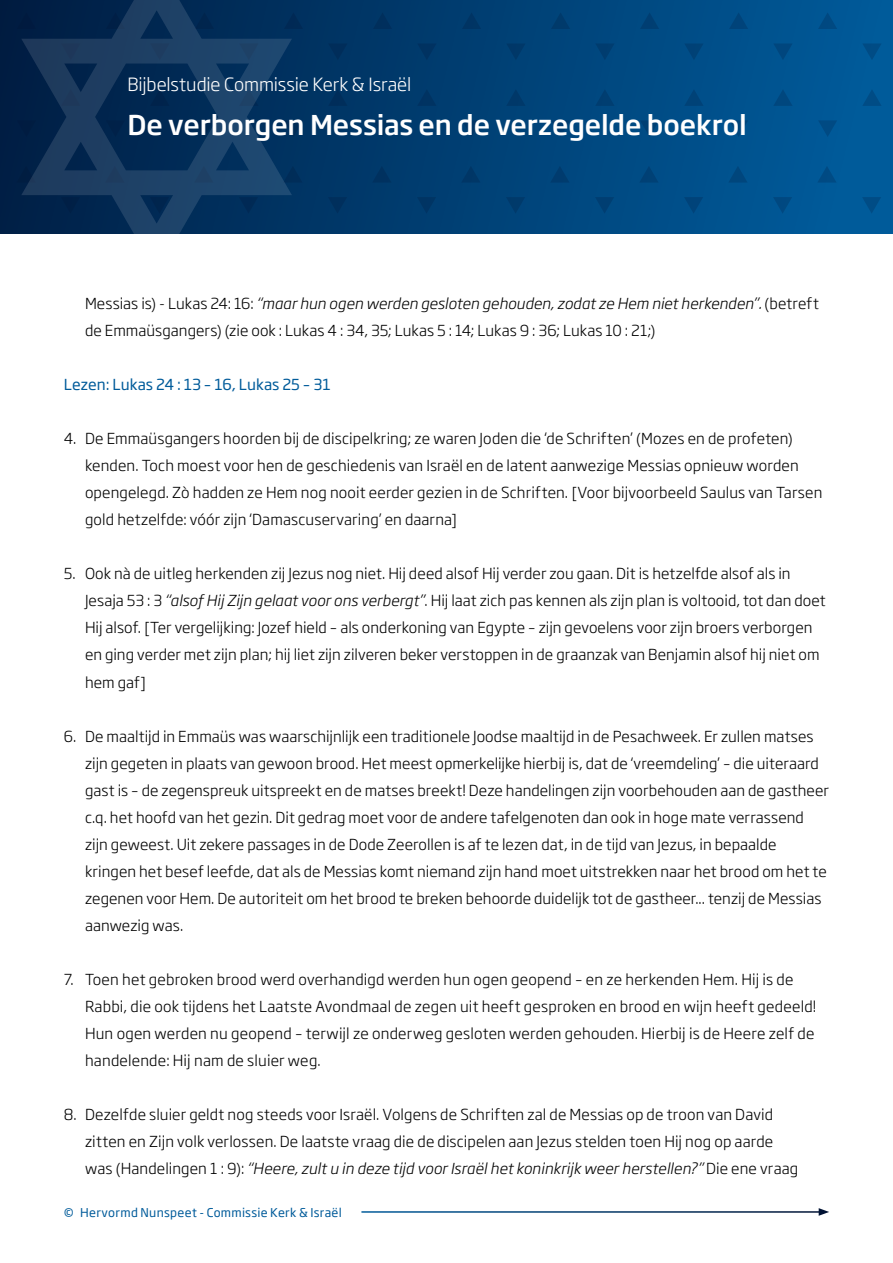
<style>
.page{position:relative;width:893px;height:1263px;background:#fff}
.page>*{position:absolute;margin:0;border:0;box-sizing:border-box;transform-origin:0 0}
.t1{font:500 27px "Soho Gothic Pro";letter-spacing:-.005em;color:#fff}
.t2{font:300 18px "Soho Gothic Pro";letter-spacing:-.01em;color:#fff}
.t3{font:300 15px/27px "Soho Gothic Pro";letter-spacing:.005em;color:#000}
.t4{font:15px "Soho Gothic Pro";letter-spacing:.005em;color:#005b9a}
.t5{font:12px "Soho Gothic Pro";letter-spacing:.025em;color:#005b9a}
.s1{font-style:italic}
</style>
<div class="page">
<svg style="left:0;top:0;width:893px;height:234px;background:#00467d"></svg>
<svg style="left:17px;top:120px;width:4px;height:17px"></svg>
<svg style="left:17px;top:12px;width:4px;height:17px"></svg>
<svg style="left:328px;top:43px;width:19px;height:17px"></svg>
<svg style="left:328px;top:89px;width:19px;height:17px"></svg>
<svg style="left:292px;top:120px;width:11px;height:17px"></svg>
<svg style="left:292px;top:12px;width:11px;height:17px"></svg>
<svg style="left:417px;top:43px;width:19px;height:17px"></svg>
<svg style="left:417px;top:89px;width:19px;height:17px"></svg>
<svg style="left:373px;top:120px;width:19px;height:17px"></svg>
<svg style="left:373px;top:12px;width:19px;height:17px"></svg>
<svg style="left:506px;top:43px;width:19px;height:17px"></svg>
<svg style="left:506px;top:89px;width:19px;height:17px"></svg>
<svg style="left:462px;top:120px;width:19px;height:17px"></svg>
<svg style="left:462px;top:12px;width:19px;height:17px"></svg>
<svg style="left:595px;top:43px;width:20px;height:17px"></svg>
<svg style="left:595px;top:89px;width:20px;height:17px"></svg>
<svg style="left:551px;top:120px;width:19px;height:17px"></svg>
<svg style="left:551px;top:12px;width:19px;height:17px"></svg>
<svg style="left:684px;top:43px;width:20px;height:17px"></svg>
<svg style="left:684px;top:89px;width:20px;height:17px"></svg>
<svg style="left:640px;top:120px;width:19px;height:17px"></svg>
<svg style="left:640px;top:12px;width:19px;height:17px"></svg>
<svg style="left:773px;top:43px;width:20px;height:17px"></svg>
<svg style="left:773px;top:89px;width:20px;height:17px"></svg>
<svg style="left:729px;top:120px;width:19px;height:17px"></svg>
<svg style="left:729px;top:12px;width:19px;height:17px"></svg>
<svg style="left:862px;top:43px;width:20px;height:17px"></svg>
<svg style="left:862px;top:89px;width:20px;height:17px"></svg>
<svg style="left:818px;top:120px;width:19px;height:17px"></svg>
<svg style="left:818px;top:12px;width:19px;height:17px"></svg>
<svg style="left:16px;top:166px;width:5px;height:17px"></svg>
<svg style="left:292px;top:166px;width:10px;height:17px"></svg>
<svg style="left:372px;top:166px;width:19px;height:17px"></svg>
<svg style="left:328px;top:197px;width:19px;height:17px"></svg>
<svg style="left:461px;top:166px;width:19px;height:17px"></svg>
<svg style="left:417px;top:197px;width:19px;height:17px"></svg>
<svg style="left:550px;top:166px;width:20px;height:17px"></svg>
<svg style="left:506px;top:197px;width:19px;height:17px"></svg>
<svg style="left:639px;top:166px;width:20px;height:17px"></svg>
<svg style="left:595px;top:197px;width:19px;height:17px"></svg>
<svg style="left:728px;top:166px;width:20px;height:17px"></svg>
<svg style="left:684px;top:197px;width:19px;height:17px"></svg>
<svg style="left:817px;top:166px;width:20px;height:17px"></svg>
<svg style="left:773px;top:197px;width:19px;height:17px"></svg>
<svg style="left:862px;top:197px;width:19px;height:17px"></svg>
<svg style="left:21px;top:0;width:271px;height:234px;background:#0d335b"></svg>
<svg style="left:819px;top:1208px;width:10px;height:8px"></svg>
<p class="t2" style="left:128px;top:70px;width:285px">Bijbelstudie Commissie Kerk &amp; Israël</p>
<h1 class="t1" style="left:128px;top:104px;width:621px">De verborgen Messias en de verzegelde boekrol</h1>
<p class="t3" style="left:85px;top:289px;width:735px">Messias is) - Lukas 24: 16: <span class="s1">“maar hun ogen werden gesloten gehouden, zodat ze Hem niet herkenden”.</span> (betreft de Emmaüsgangers) (zie ook : Lukas 4 : 34, 35; Lukas 5 : 14; Lukas 9 : 36; Lukas 10 : 21;)</p>
<p class="t4" style="left:64px;top:373px;width:268px">Lezen: Lukas 24 : 13 – 16, Lukas 25 – 31</p>
<p class="t3" style="left:85px;top:424px;width:739px;text-indent:-21px">4. De Emmaüsgangers hoorden bij de discipelkring; ze waren Joden die ‘de Schriften’ (Mozes en de profeten) kenden. Toch moest voor hen de geschiedenis van Israël en de latent aanwezige Messias opnieuw worden opengelegd. Zò hadden ze Hem nog nooit eerder gezien in de Schriften. [Voor bijvoorbeeld Saulus van Tarsen gold hetzelfde: vóór zijn ‘Damascuservaring’ en daarna]</p>
<p class="t3" style="left:85px;top:559px;width:742px;text-indent:-21px">5. Ook nà de uitleg herkenden zij Jezus nog niet. Hij deed alsof Hij verder zou gaan. Dit is hetzelfde alsof als in Jesaja 53 : 3 <span class="s1">“alsof Hij Zijn gelaat voor ons verbergt”</span>. Hij laat zich pas kennen als zijn plan is voltooid, tot dan doet Hij alsof. [Ter vergelijking: Jozef hield – als onderkoning van Egypte – zijn gevoelens voor zijn broers verborgen en ging verder met zijn plan; hij liet zijn zilveren beker verstoppen in de graanzak van Benjamin alsof hij niet om hem gaf]</p>
<p class="t3" style="left:85px;top:721px;width:745px;text-indent:-21px">6. De maaltijd in Emmaüs was waarschijnlijk een traditionele Joodse maaltijd in de Pesachweek. Er zullen matses zijn gegeten in plaats van gewoon brood. Het meest opmerkelijke hierbij is, dat de ‘vreemdeling’ – die uiteraard gast is – de zegenspreuk uitspreekt en de matses breekt! Deze handelingen zijn voorbehouden aan de gastheer c.q. het hoofd van het gezin. Dit gedrag moet voor de andere tafelgenoten dan ook in hoge mate verrassend zijn geweest. Uit zekere passages in de Dode Zeerollen is af te lezen dat, in de tijd van Jezus, in bepaalde kringen het besef leefde, dat als de Messias komt niemand zijn hand moet uitstrekken naar het brood om het te zegenen voor Hem. De autoriteit om het brood te breken behoorde duidelijk tot de gastheer... tenzij de Messias aanwezig was.</p>
<p class="t3" style="left:85px;top:964px;width:733px;text-indent:-21px">7. Toen het gebroken brood werd overhandigd werden hun ogen geopend – en ze herkenden Hem. Hij is de Rabbi, die ook tijdens het Laatste Avondmaal de zegen uit heeft gesproken en brood en wijn heeft gedeeld!<br>Hun ogen werden nu geopend – terwijl ze onderweg gesloten werden gehouden. Hierbij is de Heere zelf de handelende: Hij nam de sluier weg.</p>
<p class="t3" style="left:85px;top:1099px;width:715px;text-indent:-21px">8. Dezelfde sluier geldt nog steeds voor Israël. Volgens de Schriften zal de Messias op de troon van David zitten en Zijn volk verlossen. De laatste vraag die de discipelen aan Jezus stelden toen Hij nog op aarde was (Handelingen 1 : 9): <span class="s1">“Heere, zult u in deze tijd voor Israël het koninkrijk weer herstellen?”</span> Die ene vraag</p>
<p class="t5" style="left:64px;top:1203px;width:280px">© Hervormd Nunspeet - Commissie Kerk &amp; Israël</p>
</div>
